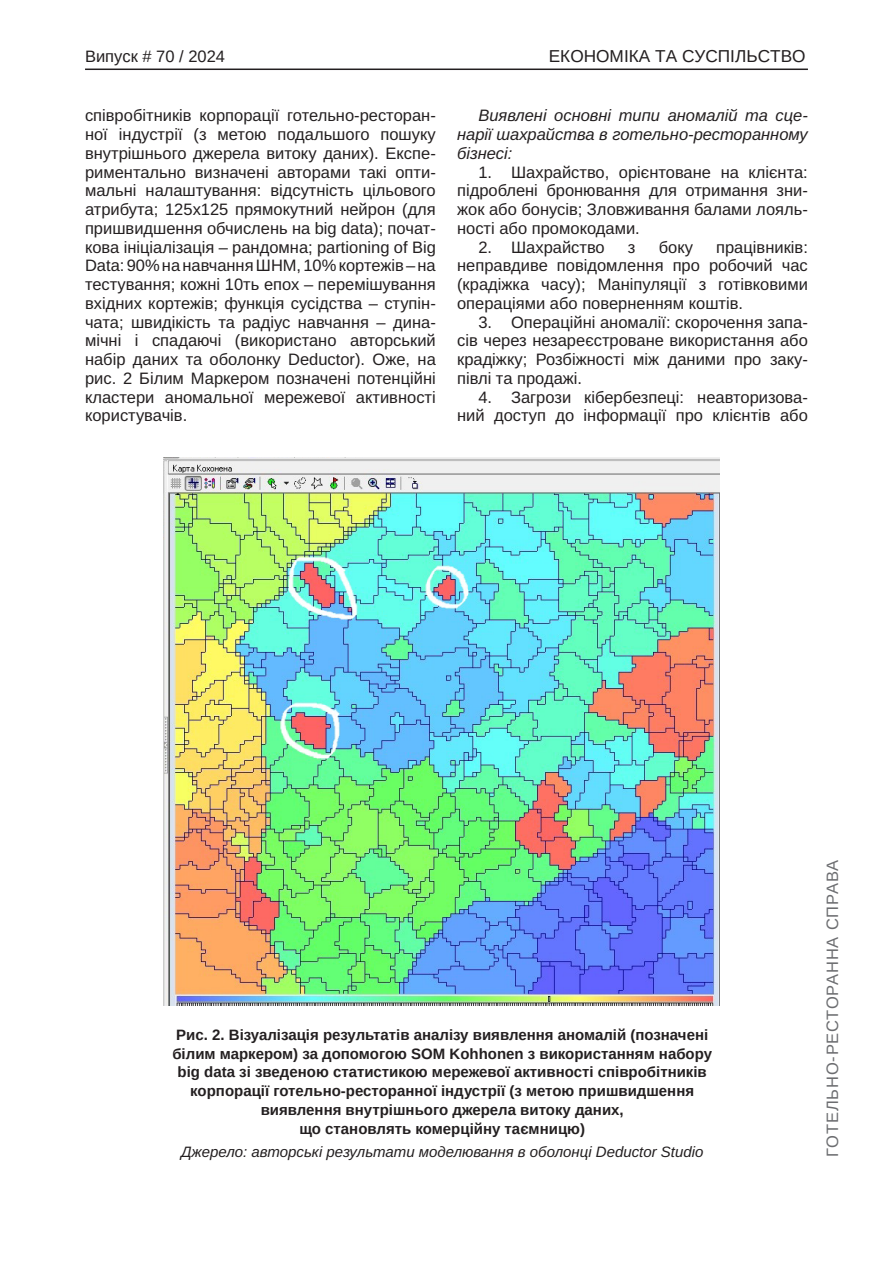
<style>
.page{position:relative;width:893px;height:1263px;background:#fff}
.page>*{position:absolute;margin:0;border:0;box-sizing:border-box;transform-origin:0 0}
.t1{font:17.25px "Arimo";color:#231f20}
.Текст_основной_G{font:16.5px/18.8px "Arimo";color:#231f20;text-align:justify}
.Текст_основной_G-2{font:italic 16.5px/18.8px "Arimo";color:#231f20;text-align:justify}
.t2{font:16.5px "Arimo";letter-spacing:.05em;color:#6c6d70}
.t3{font:16.5px "Arimo";color:#231f20}
.Рисунок_N{font:700 15px/18.8px "Arimo";color:#231f20;text-align:center}
.Джерело{font:italic 15px "Arimo";color:#231f20}
</style>
<div class="page">
<hr style="left:85px;top:69px;width:723px;height:1px;background:#231f20">
<img style="left:164px;top:458px;width:556px;height:547px">
<p class="t3" style="left:85px;top:47px;width:142px">Випуск # 70 / 2024</p>
<p class="t1" style="left:549px;top:47px;width:258px">ЕКОНОМІКА ТА СУСПІЛЬСТВО</p>
<p class="Текст_основной_G" style="left:85px;top:106px;width:352px">співробітників корпорації готельно-ресторан&shy;ної індустрії (з метою подальшого пошуку внутрішнього джерела витоку даних). Експе&shy;риментально визначені авторами такі опти&shy;мальні налаштування: відсутність цільового атрибута; 125x125 прямокутний нейрон (для пришвидшення обчислень на big data); почат&shy;кова ініціалізація – рандомна; partioning of Big Data: 90% на навчання ШНМ, 10% кортежів – на тестування; кожні 10ть епох – перемішування вхідних кортежів; функція сусідства – ступін&shy;чата; швидікість та радіус навчання – дина&shy;мічні і спадаючі (використано авторський набір даних та оболонку Deductor). Оже, на рис. 2 Білим Маркером позначені потенційні кластери аномальної мережевої активності користувачів.</p>
<p class="Текст_основной_G-2" style="left:457px;top:106px;width:352px;text-indent:21px">Виявлені основні типи аномалій та сце&shy;нарії шахрайства в готельно-ресторанному бізнесі:</p>
<p class="Текст_основной_G" style="left:457px;top:163px;width:352px;text-indent:21px">1. Шахрайство, орієнтоване на клієнта: підроблені бронювання для отримання зни&shy;жок або бонусів; Зловживання балами лояль&shy;ності або промокодами.</p>
<p class="Текст_основной_G" style="left:478px;top:238px;width:128px">2. Шахрайство</p>
<p class="Текст_основной_G" style="left:628px;top:238px;width:9px">з</p>
<p class="Текст_основной_G" style="left:659px;top:238px;width:36px">боку</p>
<p class="Текст_основной_G" style="left:457px;top:238px;width:352px;text-indent:259px">працівників: неправдиве повідомлення про робочий час (крадіжка часу); Маніпуляції з готівковими операціями або поверненням коштів.</p>
<p class="Текст_основной_G" style="left:457px;top:313px;width:352px;text-indent:21px">3. Операційні аномалії: скорочення запа&shy;сів через незареєстроване використання або крадіжку; Розбіжності між даними про заку&shy;півлі та продажі.</p>
<p class="Текст_основной_G" style="left:457px;top:388px;width:352px;text-align:right">4. Загрози кібербезпеці: неавторизова&shy;ний доступ до інформації про клієнтів або</p>
<p class="Рисунок_N" style="left:172px;top:1025px;width:541px">Рис. 2. Візуалізація результатів аналізу виявлення аномалій (позначені білим маркером) за допомогою SOM Kohhonen з використанням набору big data зі зведеною статистикою мережевої активності співробітників корпорації готельно-ресторанної індустрії (з метою пришвидшення виявлення внутрішнього джерела витоку даних,</p>
<p class="Рисунок_N" style="left:299px;top:1119px;width:287px">що становлять комерційну таємницю)</p>
<p class="Джерело" style="left:181px;top:1141px;width:524px">Джерело: авторські результати моделювання в оболонці Deductor Studio</p>
<p class="t2" style="left:823px;top:1157px;width:298px;rotate:-90deg">ГОТЕЛЬНО-РЕСТОРАННА СПРАВА</p>
</div>
